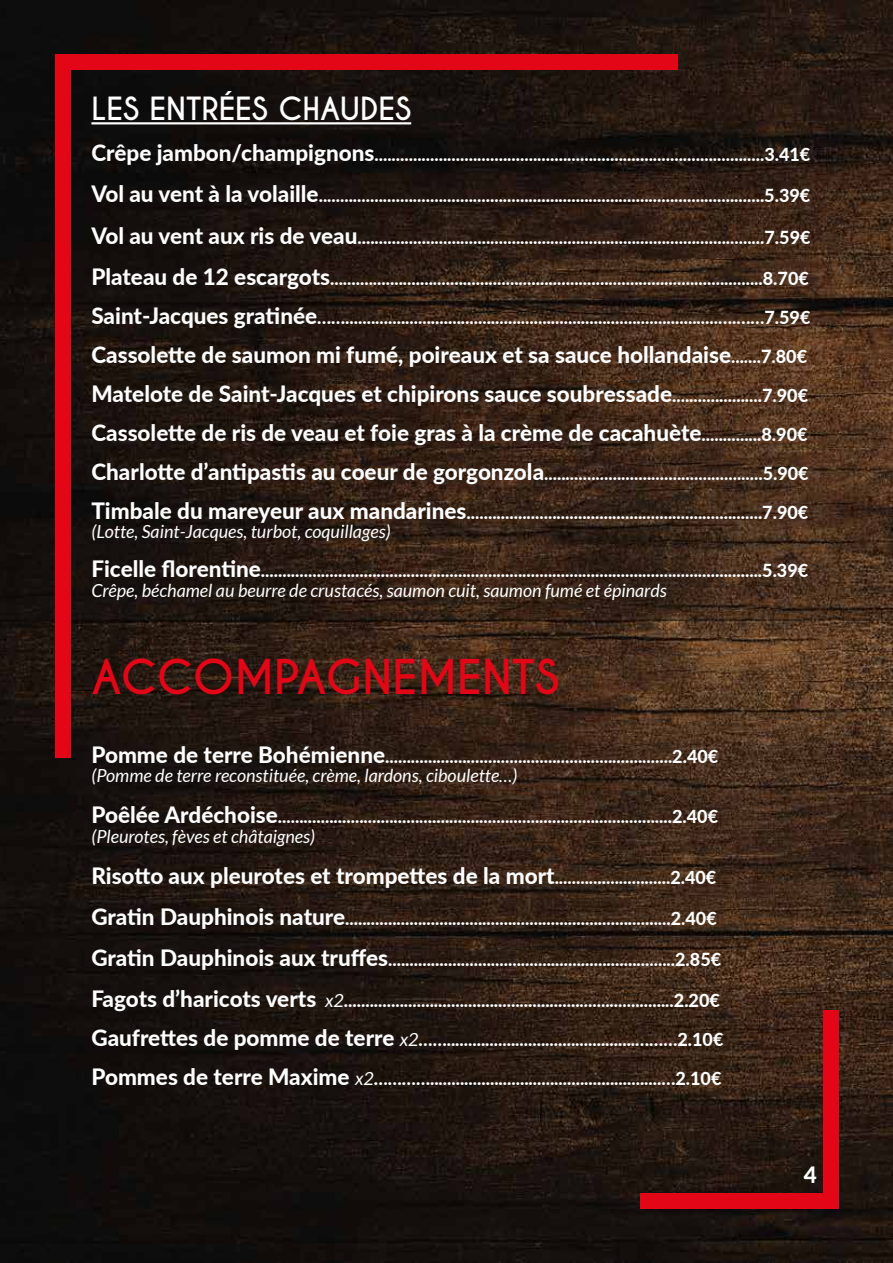
<style>
.page{position:relative;width:893px;height:1263px;background:#fff}
.page>*{position:absolute;margin:0;border:0;box-sizing:border-box;transform-origin:0 0}
.t1{font:700 45px "Caviar Dreams";color:#e30617}
.t2{font:700 30px "Caviar Dreams";color:#fff}
.t3{font:800 22.5px/39px "Lato";color:#fff;text-align:justify}
.t4{font:800 18px/39px "Lato";color:#fff}
.t5{font:italic 18px "Lato";color:#fff}
.s1{font-size:22.5px}
.s2{font-size:18px}
.s3{font-weight:400;font-style:italic}
</style>
<div class="page">
<img style="left:0;top:0;width:893px;height:1263px">
<div style="left:55px;top:54px;width:622px;height:15px;background:#e30617"></div>
<div style="left:55px;top:62px;width:16px;height:696px;background:#e30617"></div>
<div style="left:641px;top:1193px;width:198px;height:16px;background:#e30617"></div>
<div style="left:823px;top:1010px;width:16px;height:198px;background:#e30617"></div>
<hr style="left:91px;top:122px;width:320px;height:2px;background:#fff">
<h2 class="t2" style="left:91px;top:91px;width:321px">LES ENTRÉES CHAUDES</h2>
<p class="t4" style="left:91px;top:134px;width:720px"><span class="s1">Crêpe jambon/champignons</span>...........................................................................................3.41€</p>
<p class="t4" style="left:91px;top:176px;width:720px"><span class="s1">Vol au vent à la volaille</span>........................................................................................................5.39€</p>
<p class="t4" style="left:91px;top:217px;width:721px"><span class="s1">Vol au vent aux ris de veau</span>...............................................................................................7.59€</p>
<p class="t4" style="left:91px;top:258px;width:721px"><span class="s1">Plateau de 12 escargots</span>.....................................................................................................8.70€<br><span class="s1">Saint-Jacques gratinée</span>…….......................................................................................….……7.59€</p>
<p class="t3" style="left:91px;top:334px;width:718px">Cassolette de saumon mi fumé, poireaux et sa sauce hollandaise<span class="s2">.......7.80€ </span>Matelote de Saint-Jacques et chipirons sauce soubressade<span class="s2">.....................7.90€ </span>Cassolette de ris de veau et foie gras à la crème de cacahuète<span class="s2">..............8.90€</span></p>
<p class="t4" style="left:91px;top:453px;width:719px"><span class="s1">Charlotte d’antipastis au coeur de gorgonzola</span>...................................................5.90€<br><span class="s1">Timbale du mareyeur aux mandarines</span>.....................................................................7.90€</p>
<p class="t4" style="left:91px;top:511px;width:718px"><span class="s3">(Lotte, Saint-Jacques, turbot, coquillages)<br></span><span class="s1">Ficelle florentine</span>.....................................................................................................................5.39€</p>
<p class="t5" style="left:91px;top:580px;width:577px">Crêpe, béchamel au beurre de crustacés, saumon cuit, saumon fumé et épinards</p>
<h1 class="t1" style="left:91px;top:650px;width:469px">ACCOMPAGNEMENTS</h1>
<p class="t4" style="left:91px;top:745px;width:628px;line-height:19.5px"><span class="s1">Pomme de terre Bohémienne</span>...................................................................2.40€ <span class="s3">(Pomme de terre reconstituée, crème, lardons, ciboulette…)</span></p>
<p class="t4" style="left:91px;top:806px;width:628px;line-height:19.5px"><span class="s1">Poêlée Ardéchoise</span>............................................................................................2.40€ <span class="s3">(Pleurotes, fèves et châtaignes)</span></p>
<p class="t3" style="left:91px;top:855px;width:626px">Risotto aux pleurotes et trompettes de la mort<span class="s2">...........................2.40€</span></p>
<p class="t4" style="left:91px;top:898px;width:627px"><span class="s1">Gratin Dauphinois nature</span>............................................................................2.40€</p>
<p class="t4" style="left:91px;top:939px;width:631px"><span class="s1">Gratin Dauphinois aux truffes</span>...................................................................2.85€</p>
<p class="t4" style="left:91px;top:980px;width:633px"><span class="s1">Fagots d’haricots verts</span> <span class="s3">x2</span>.............................................................................2.20€<br><span class="s1">Gaufrettes de pomme de terre</span> <span class="s3">x2</span>……............................................………2.10€<br><span class="s1">Pommes de terre Maxime</span> <span class="s3">x2</span>…………......................................................…2.10€</p>
<p class="t3" style="left:804px;top:1154px;width:15px">4</p>
</div>
